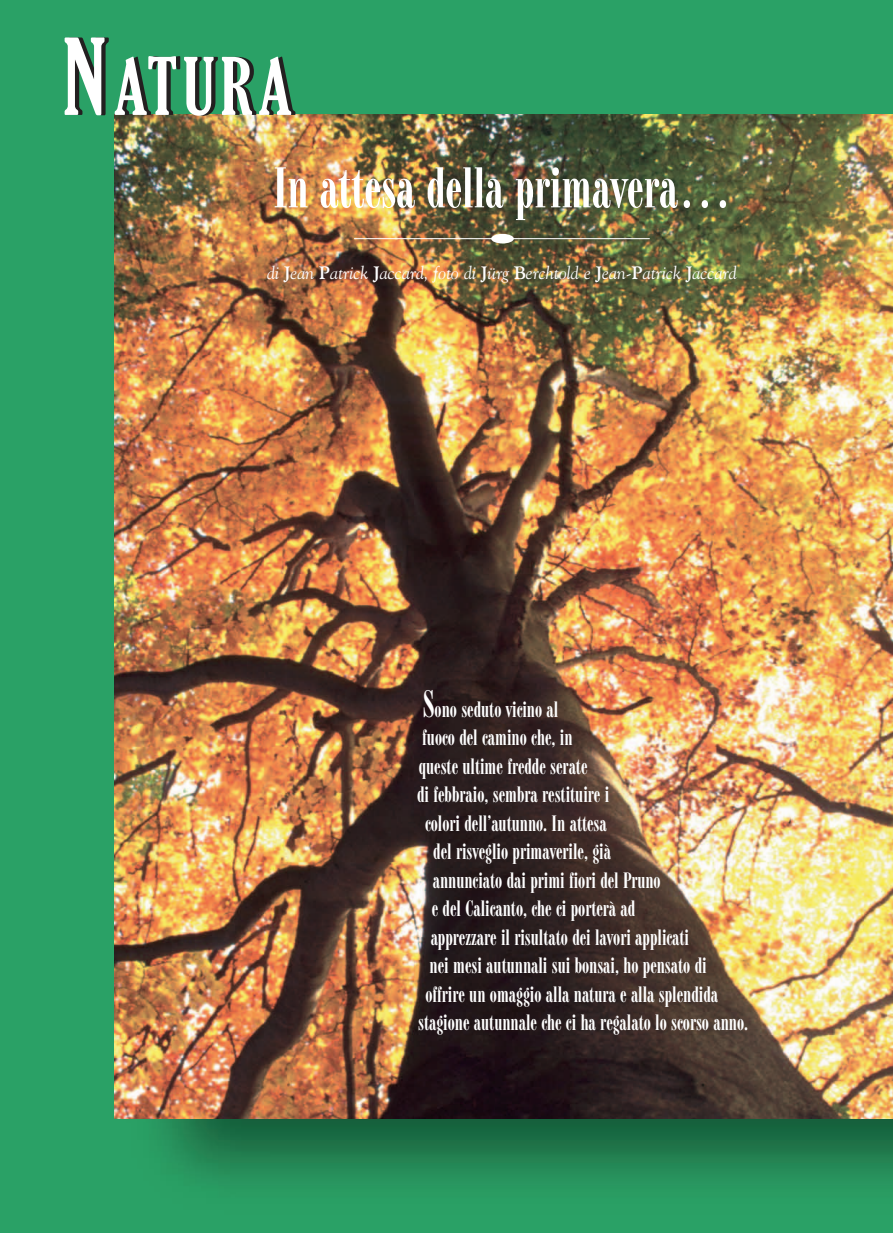
<style>
.page{position:relative;width:893px;height:1233px;background:#fff}
.page>*{position:absolute;margin:0;border:0;box-sizing:border-box;transform-origin:0 0}
.t1{font:extra-condensed 76.5px "Gloucester";letter-spacing:.075em;color:#fff}
.t2{font:54px "Modern 735 BT Roman A";color:#fff}
.t3{font:21px "Modern 735 BT Roman A";color:#fff}
.t4{font:italic 18px "Goudy Old Style BT";color:#fff}
.s1{font-size:102px}
.s2{font-weight:700;font-style:normal}
.s3{font-size:36px}
</style>
<div class="page">
<img style="left:0;top:0;width:892px;height:1233px">
<img style="left:115px;top:115px;width:777px;height:1003px">
<hr style="left:354px;top:238px;width:295px;height:1px;background:#fff">
<div style="left:491px;top:234px;width:23px;height:9px;background:#fff;border-radius:50%"></div>
<h1 class="t1" style="left:63px;top:57px;width:230px"><span class="s1">N</span>ATURA</h1>
<h2 class="t2" style="left:273px;top:169px;width:460px">In attesa della primavera…</h2>
<p class="t4" style="left:267px;top:266px;width:471px">di <span class="s2">J</span>ean <span class="s2">P</span>atrick <span class="s2">J</span>accard, foto di <span class="s2">J</span>ürg <span class="s2">B</span>erchtold e <span class="s2">J</span>ean-<span class="s2">P</span>atrick <span class="s2">J</span>accard</p>
<p class="t3" style="left:423px;top:702px;width:137px"><span class="s3">S</span>ono seduto vicino al</p>
<p class="t3" style="left:422px;top:730px;width:152px">fuoco del camino che, in</p>
<p class="t3" style="left:418px;top:759px;width:170px">queste ultime fredde serate</p>
<p class="t3" style="left:417px;top:787px;width:194px">di febbraio, sembra restituire i</p>
<p class="t3" style="left:425px;top:816px;width:183px">colori dell’autunno. In attesa</p>
<p class="t3" style="left:433px;top:844px;width:179px">del risveglio primaverile, già</p>
<p class="t3" style="left:433px;top:873px;width:229px">annunciato dai primi fiori del Pruno</p>
<p class="t3" style="left:431px;top:901px;width:205px">e del Calicanto, che ci porterà ad</p>
<p class="t3" style="left:430px;top:930px;width:260px">apprezzare il risultato dei lavori applicati</p>
<p class="t3" style="left:429px;top:958px;width:278px">nei mesi autunnali sui bonsai, ho pensato di</p>
<p class="t3" style="left:425px;top:987px;width:294px">offrire un omaggio alla natura e alla splendida</p>
<p class="t3" style="left:418px;top:1015px;width:331px">stagione autunnale che ci ha regalato lo scorso anno.</p>
</div>
